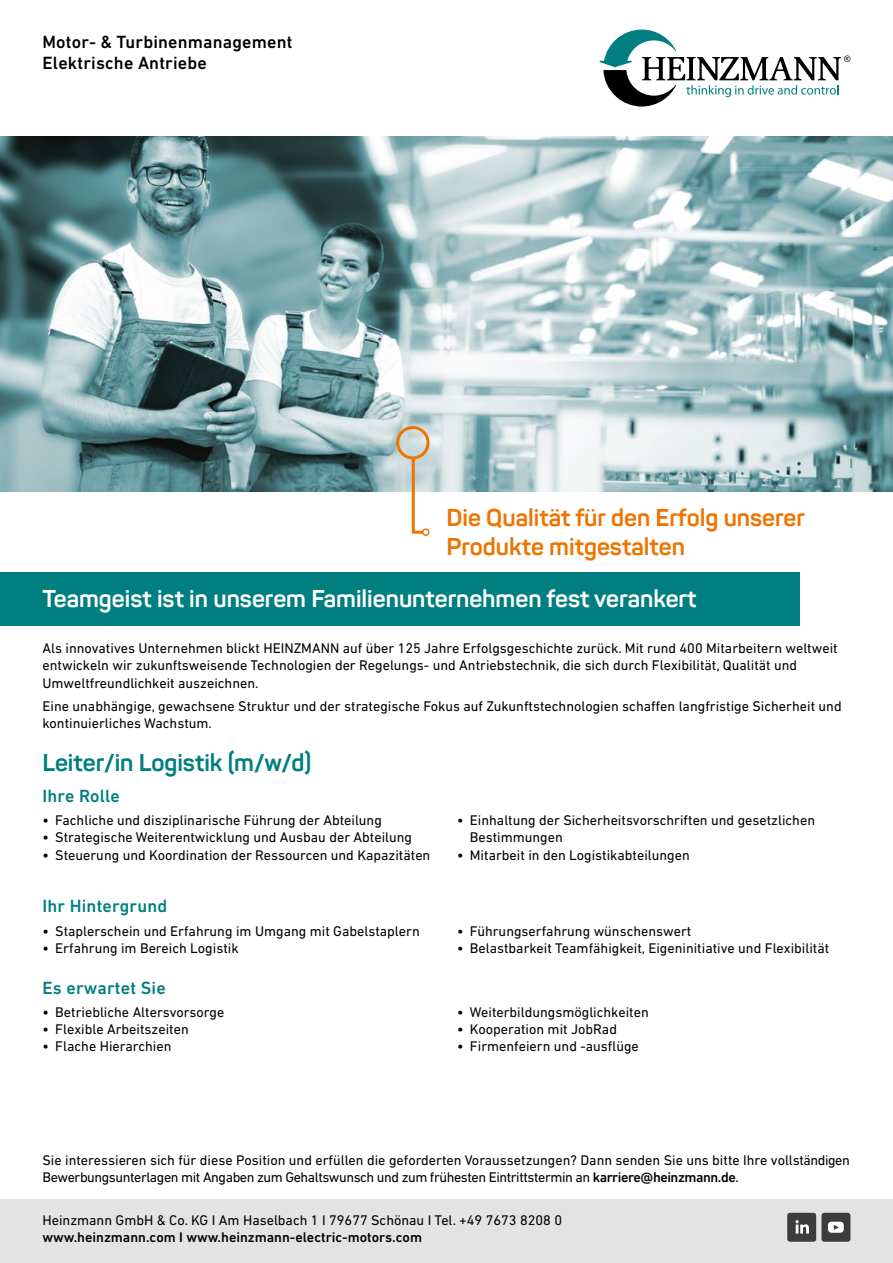
<style>
.page{position:relative;width:893px;height:1263px;background:#fff}
.page>*{position:absolute;margin:0;border:0;box-sizing:border-box;transform-origin:0 0}
.t1{font:700 24px "Sahar";color:#fff}
.t2{font:700 24px/28.8px "Sahar";color:#ee7402}
.Headline_Stellenanze{font:700 24px "Sahar";color:#007e80}
.t3{font:500 18px/21.6px "DIN Next LT Pro";letter-spacing:.01em;color:#000}
.Subheadline_Liste{font:500 18px "DIN Next LT Pro";letter-spacing:.01em;color:#007e80}
.t4{font:14.25px/17.1px "DIN Next LT Pro";color:#000}
.t5{font:500 14.25px "DIN Next LT Pro";color:#000}
.s1{font-weight:500}
</style>
<div class="page">
<svg style="left:600px;top:30px;width:250px;height:77px"></svg>
<img style="left:0;top:136px;width:893px;height:355px">
<div style="left:0;top:572px;width:799px;height:54px;background:#007e80"></div>
<div style="left:0;top:1199px;width:893px;height:64px;background:#e3e3e3"></div>
<div style="left:787px;top:1213px;width:29px;height:29px;background:#3c3c3b;border-radius:3px"></div>
<svg style="left:795px;top:1220px;width:14px;height:13px"></svg>
<div style="left:821px;top:1213px;width:29px;height:29px;background:#3c3c3b;border-radius:3px"></div>
<svg style="left:828px;top:1222px;width:16px;height:11px"></svg>
<svg style="left:410px;top:454px;width:16px;height:81px"></svg>
<div style="left:422px;top:528px;width:7px;height:8px;border:2px solid #ee7402;border-radius:50%"></div>
<div style="left:396px;top:426px;width:33px;height:33px;border:3px solid #ee7402;border-radius:50%"></div>
<p class="t3" style="left:43px;top:30px;width:252px">Motor- &amp; Turbinenmanagement<br>Elektrische Antriebe</p>
<h1 class="t2" style="left:446px;top:503px;width:360px">Die Qualität für den Erfolg unserer<br>Produkte mitgestalten</h1>
<h1 class="t1" style="left:43px;top:583px;width:655px">Teamgeist ist in unserem Familienunternehmen fest verankert</h1>
<p class="t4" style="left:43px;top:640px;width:797px">Als innovatives Unternehmen blickt HEINZMANN auf über 125 Jahre Erfolgsgeschichte zurück. Mit rund 400 Mitarbeitern weltweit entwickeln wir zukunftsweisende Technologien der Regelungs- und Antriebstechnik, die sich durch Flexibilität, Qualität und<br>Umweltfreundlichkeit auszeichnen.</p>
<p class="t4" style="left:43px;top:697px;width:801px">Eine unabhängige, gewachsene Struktur und der strategische Fokus auf Zukunftstechnologien schaffen langfristige Sicherheit und kontinuierliches Wachstum.</p>
<p class="Headline_Stellenanze" style="left:43px;top:748px;width:270px">Leiter/in Logistik (m/w/d)</p>
<p class="t4" style="left:43px;top:812px;width:341px"><span class="s1">•</span> Fachliche und disziplinarische Führung der Abteilung</p>
<p class="t4" style="left:43px;top:829px;width:371px"><span class="s1">•</span> Strategische Weiterentwicklung und Ausbau der Abteilung</p>
<p class="t4" style="left:43px;top:846px;width:389px"><span class="s1">•</span> Steuerung und Koordination der Ressourcen und Kapazitäten</p>
<p class="Subheadline_Liste" style="left:43px;top:785px;width:79px">Ihre Rolle</p>
<p class="Subheadline_Liste" style="left:43px;top:895px;width:126px">Ihr Hintergrund</p>
<p class="t4" style="left:43px;top:922px;width:379px"><span class="s1">•</span> Staplerschein und Erfahrung im Umgang mit Gabelstaplern</p>
<p class="t4" style="left:43px;top:939px;width:198px"><span class="s1">•</span> Erfahrung im Bereich Logistik</p>
<p class="Subheadline_Liste" style="left:43px;top:977px;width:125px">Es erwartet Sie</p>
<p class="t4" style="left:43px;top:1003px;width:183px"><span class="s1">•</span> Betriebliche Altersvorsorge</p>
<p class="t4" style="left:43px;top:1021px;width:148px"><span class="s1">•</span> Flexible Arbeitszeiten</p>
<p class="t4" style="left:43px;top:1038px;width:130px"><span class="s1">•</span> Flache Hierarchien</p>
<p class="t4" style="left:470px;top:812px;width:347px;text-indent:-13px"><span class="s1">•</span> Einhaltung der Sicherheitsvorschriften und gesetzlichen<br>Bestimmungen</p>
<p class="t4" style="left:457px;top:846px;width:234px"><span class="s1">•</span> Mitarbeit in den Logistikabteilungen</p>
<p class="t4" style="left:457px;top:922px;width:236px"><span class="s1">•</span> Führungserfahrung wünschenswert</p>
<p class="t4" style="left:457px;top:939px;width:374px"><span class="s1">•</span> Belastbarkeit Teamfähigkeit, Eigeninitiative und Flexibilität</p>
<p class="t4" style="left:457px;top:1003px;width:193px"><span class="s1">•</span> Weiterbildungsmöglichkeiten</p>
<p class="t4" style="left:457px;top:1021px;width:161px"><span class="s1">•</span> Kooperation mit JobRad</p>
<p class="t4" style="left:457px;top:1038px;width:183px"><span class="s1">•</span> Firmenfeiern und -ausflüge</p>
<p class="t4" style="left:43px;top:1151px;width:809px">Sie interessieren sich für diese Position und erfüllen die geforderten Voraussetzungen? Dann senden Sie uns bitte Ihre vollständigen<br>Bewerbungsunterlagen mit Angaben zum Gehaltswunsch und zum frühesten Eintrittstermin an <span class="s1">karriere@heinzmann.de</span>.</p>
<p class="t4" style="left:43px;top:1211px;width:521px">Heinzmann GmbH &amp; Co. KG I Am Haselbach 1 I 79677 Schönau I Tel. +49 7673 8208 0</p>
<p class="t5" style="left:43px;top:1228px;width:381px">www.heinzmann.com I www.heinzmann-electric-motors.com</p>
</div>
